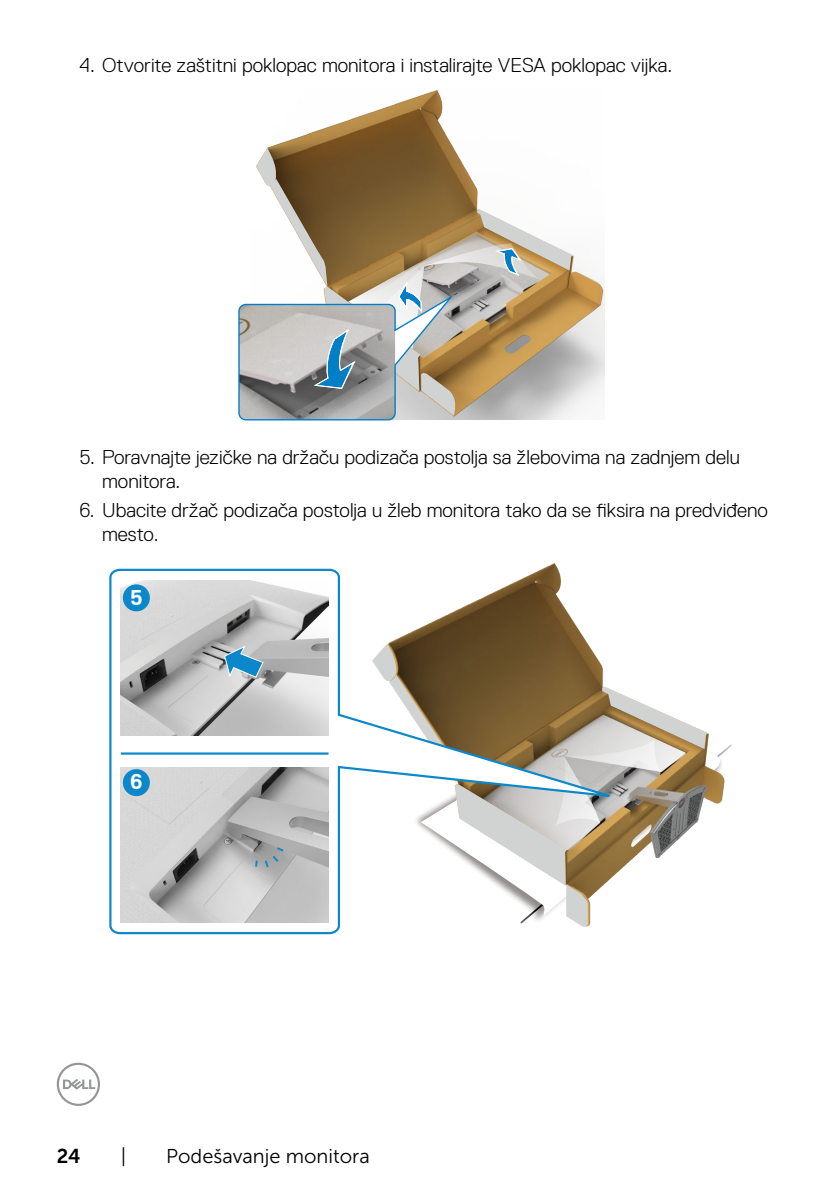
<style>
.page{position:relative;width:840px;height:1191px;background:#fff}
.page>*{position:absolute;margin:0;border:0;box-sizing:border-box;transform-origin:0 0}
.t1{font:300 20px/24px "Dell Replica";color:#000}
.t2{font:20px "Museo Sans For Dell 300";color:#000}
.t3{font:20px "Museo Sans For Dell 700";color:#000}
</style>
<div class="page">
<svg style="left:57px;top:1062px;width:43px;height:44px"></svg>
<img style="left:267px;top:90px;width:337px;height:324px">
<svg style="left:238px;top:148px;width:335px;height:273px"></svg>
<svg style="left:632px;top:699px;width:99px;height:160px"></svg>
<svg style="left:109px;top:567px;width:523px;height:368px"></svg>
<hr style="left:121px;top:752px;width:207px;height:2px;background:#0c87c9">
<div style="left:123px;top:584px;width:27px;height:27px;background:#0c87c9;border-radius:50%"></div>
<div style="left:123px;top:769px;width:27px;height:27px;background:#0c87c9;border-radius:50%"></div>
<p class="t1" style="left:79px;top:53px;width:594px">4. Otvorite zaštitni poklopac monitora i instalirajte VESA poklopac vijka.</p>
<p class="t1" style="left:102px;top:445px;width:639px;text-indent:-23px">5. Poravnajte jezičke na držaču podizača postolja sa žlebovima na zadnjem delu monitora.</p>
<p class="t1" style="left:102px;top:498px;width:666px;text-indent:-23px">6. Ubacite držač podizača postolja u žleb monitora tako da se fiksira na predviđeno mesto.</p>
<p class="t3" style="left:57px;top:1144px;width:25px">24</p>
<p class="t2" style="left:121px;top:1145px;width:7px">|</p>
<p class="t2" style="left:166px;top:1145px;width:205px">Podešavanje monitora</p>
</div>
